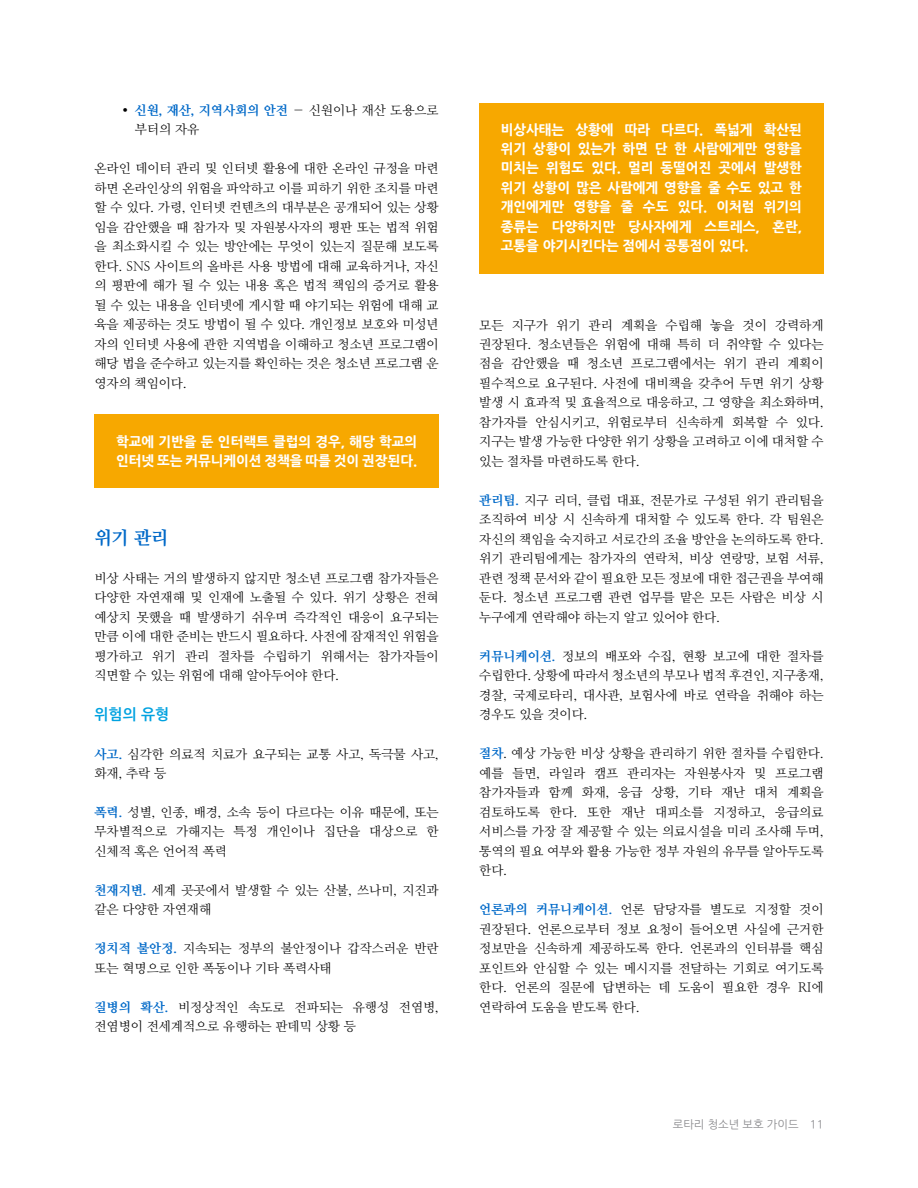
<style>
.page{position:relative;width:918px;height:1188px;background:#fff}
.page>*{position:absolute;margin:0;border:0;box-sizing:border-box;transform-origin:0 0}
.t1{font:700 18px "Nanum Myeongjo OTF Extra";color:#0069c8}
.t2{font:15px "Nanum Gothic OTF Bold";color:#00a2e0}
.t3{font:700 13.5px/19.5px "Nanum Gothic OTF Extra";color:#fff}
.t4{font:12.75px/19.5px "Nanum Myeongjo OTF";color:#000;text-align:justify}
.t5{font:700 12.75px "Nanum Myeongjo OTF Extra";color:#0069c8}
.t6{font:11.25px "Nanum Gothic OTF";color:#8a8a8d}
.s1{font-family:"Sentinel";font-weight:600;color:#000}
.s2{font-family:"Nanum Myeongjo OTF";font-weight:400;color:#000}
.s3{font-family:"Nanum Myeongjo OTF Extra";font-weight:700;color:#0069c8}
</style>
<div class="page">
<div style="left:94px;top:415px;width:345px;height:73px;background:#f7a800"></div>
<div style="left:479px;top:103px;width:345px;height:171px;background:#f7a800"></div>
<p class="t5" style="left:122px;top:102px;width:318px"><span class="s1">•</span> 신원, 재산, 지역사회의 안전 <span class="s2">— 신원이나 재산 도용으로</span></p>
<p class="t4" style="left:135px;top:119px;width:66px">부터의 자유</p>
<p class="t4" style="left:94px;top:158px;width:346px">온라인 데이터 관리 및 인터넷 활용에 대한 온라인 규정을 마련 하면 온라인상의 위험을 파악하고 이를 피하기 위한 조치를 마련 할 수 있다. 가령, 인터넷 컨텐츠의 대부분은 공개되어 있는 상황 임을 감안했을 때 참가자 및 자원봉사자의 평판 또는 법적 위험 을 최소화시킬 수 있는 방안에는 무엇이 있는지 질문해 보도록 한다. SNS 사이트의 올바른 사용 방법에 대해 교육하거나, 자신 의 평판에 해가 될 수 있는 내용 혹은 법적 책임의 증거로 활용 될 수 있는 내용을 인터넷에 게시할 때 야기되는 위험에 대해 교 육을 제공하는 것도 방법이 될 수 있다. 개인정보 보호와 미성년 자의 인터넷 사용에 관한 지역법을 이해하고 청소년 프로그램이 해당 법을 준수하고 있는지를 확인하는 것은 청소년 프로그램 운 영자의 책임이다.</p>
<p class="t3" style="left:116px;top:431px;width:303px">학교에 기반을 둔 인터랙트 클럽의 경우, 해당 학교의 인터넷 또는 커뮤니케이션 정책을 따를 것이 권장된다.</p>
<h1 class="t1" style="left:94px;top:526px;width:75px">위기 관리</h1>
<p class="t4" style="left:94px;top:568px;width:346px">비상 사태는 거의 발생하지 않지만 청소년 프로그램 참가자들은 다양한 자연재해 및 인재에 노출될 수 있다. 위기 상황은 전혀 예상치 못했을 때 발생하기 쉬우며 즉각적인 대응이 요구되는 만큼 이에 대한 준비는 반드시 필요하다. 사전에 잠재적인 위험을 평가하고 위기 관리 절차를 수립하기 위해서는 참가자들이 직면할 수 있는 위험에 대해 알아두어야 한다.</p>
<p class="t2" style="left:94px;top:706px;width:76px">위험의 유형</p>
<p class="t4" style="left:94px;top:743px;width:346px"><span class="s3">사고.</span> 심각한 의료적 치료가 요구되는 교통 사고, 독극물 사고, 화재, 추락 등</p>
<p class="t4" style="left:94px;top:802px;width:346px"><span class="s3">폭력.</span> 성별, 인종, 배경, 소속 등이 다르다는 이유 때문에, 또는 무차별적으로 가해지는 특정 개인이나 집단을 대상으로 한 신체적 혹은 언어적 폭력</p>
<p class="t4" style="left:94px;top:880px;width:346px"><span class="s3">천재지변.</span> 세계 곳곳에서 발생할 수 있는 산불, 쓰나미, 지진과 같은 다양한 자연재해</p>
<p class="t4" style="left:94px;top:938px;width:346px"><span class="s3">정치적 불안정.</span> 지속되는 정부의 불안정이나 갑작스러운 반란 또는 혁명으로 인한 폭동이나 기타 폭력사태</p>
<p class="t4" style="left:94px;top:997px;width:346px"><span class="s3">질병의 확산.</span> 비정상적인 속도로 전파되는 유행성 전염병, 전염병이 전세계적으로 유행하는 판데믹 상황 등</p>
<p class="t3" style="left:501px;top:119px;width:303px;text-align:justify">비상사태는 상황에 따라 다르다. 폭넓게 확산된 위기 상황이 있는가 하면 단 한 사람에게만 영향을 미치는 위험도 있다. 멀리 동떨어진 곳에서 발생한 위기 상황이 많은 사람에게 영향을 줄 수도 있고 한 개인에게만 영향을 줄 수도 있다. 이처럼 위기의 종류는 다양하지만 당사자에게 스트레스, 혼란, 고통을 야기시킨다는 점에서 공통점이 있다.</p>
<p class="t4" style="left:479px;top:314px;width:346px">모든 지구가 위기 관리 계획을 수립해 놓을 것이 강력하게 권장된다. 청소년들은 위험에 대해 특히 더 취약할 수 있다는 점을 감안했을 때 청소년 프로그램에서는 위기 관리 계획이 필수적으로 요구된다. 사전에 대비책을 갖추어 두면 위기 상황 발생 시 효과적 및 효율적으로 대응하고, 그 영향을 최소화하며, 참가자를 안심시키고, 위험로부터 신속하게 회복할 수 있다. 지구는 발생 가능한 다양한 위기 상황을 고려하고 이에 대처할 수 있는 절차를 마련하도록 한다.</p>
<p class="t4" style="left:479px;top:490px;width:346px"><span class="s3">관리팀.</span> 지구 리더, 클럽 대표, 전문가로 구성된 위기 관리팀을 조직하여 비상 시 신속하게 대처할 수 있도록 한다. 각 팀원은 자신의 책임을 숙지하고 서로간의 조율 방안을 논의하도록 한다. 위기 관리팀에게는 참가자의 연락처, 비상 연랑망, 보험 서류, 관련 정책 문서와 같이 필요한 모든 정보에 대한 접근권을 부여해 둔다. 청소년 프로그램 관련 업무를 맡은 모든 사람은 비상 시 누구에게 연락해야 하는지 알고 있어야 한다.</p>
<p class="t4" style="left:479px;top:646px;width:346px"><span class="s3">커뮤니케이션.</span> 정보의 배포와 수집, 현황 보고에 대한 절차를 수립한다. 상황에 따라서 청소년의 부모나 법적 후견인, 지구총재, 경찰, 국제로타리, 대사관, 보험사에 바로 연락을 취해야 하는 경우도 있을 것이다.</p>
<p class="t4" style="left:479px;top:743px;width:346px"><span class="s3">절차</span>. 예상 가능한 비상 상황을 관리하기 위한 절차를 수립한다. 예를 들면, 라일라 캠프 관리자는 자원봉사자 및 프로그램 참가자들과 함께 화재, 응급 상황, 기타 재난 대처 계획을 검토하도록 한다. 또한 재난 대피소를 지정하고, 응급의료 서비스를 가장 잘 제공할 수 있는 의료시설을 미리 조사해 두며, 통역의 필요 여부와 활용 가능한 정부 자원의 유무를 알아두도록 한다.</p>
<p class="t4" style="left:479px;top:899px;width:346px"><span class="s3">언론과의 커뮤니케이션.</span> 언론 담당자를 별도로 지정할 것이 권장된다. 언론으로부터 정보 요청이 들어오면 사실에 근거한 정보만을 신속하게 제공하도록 한다. 언론과의 인터뷰를 핵심 포인트와 안심할 수 있는 메시지를 전달하는 기회로 여기도록 한다. 언론의 질문에 답변하는 데 도움이 필요한 경우 RI에 연락하여 도움을 받도록 한다.</p>
<p class="t6" style="left:673px;top:1118px;width:152px">로타리 청소년 보호 가이드 11</p>
</div>
